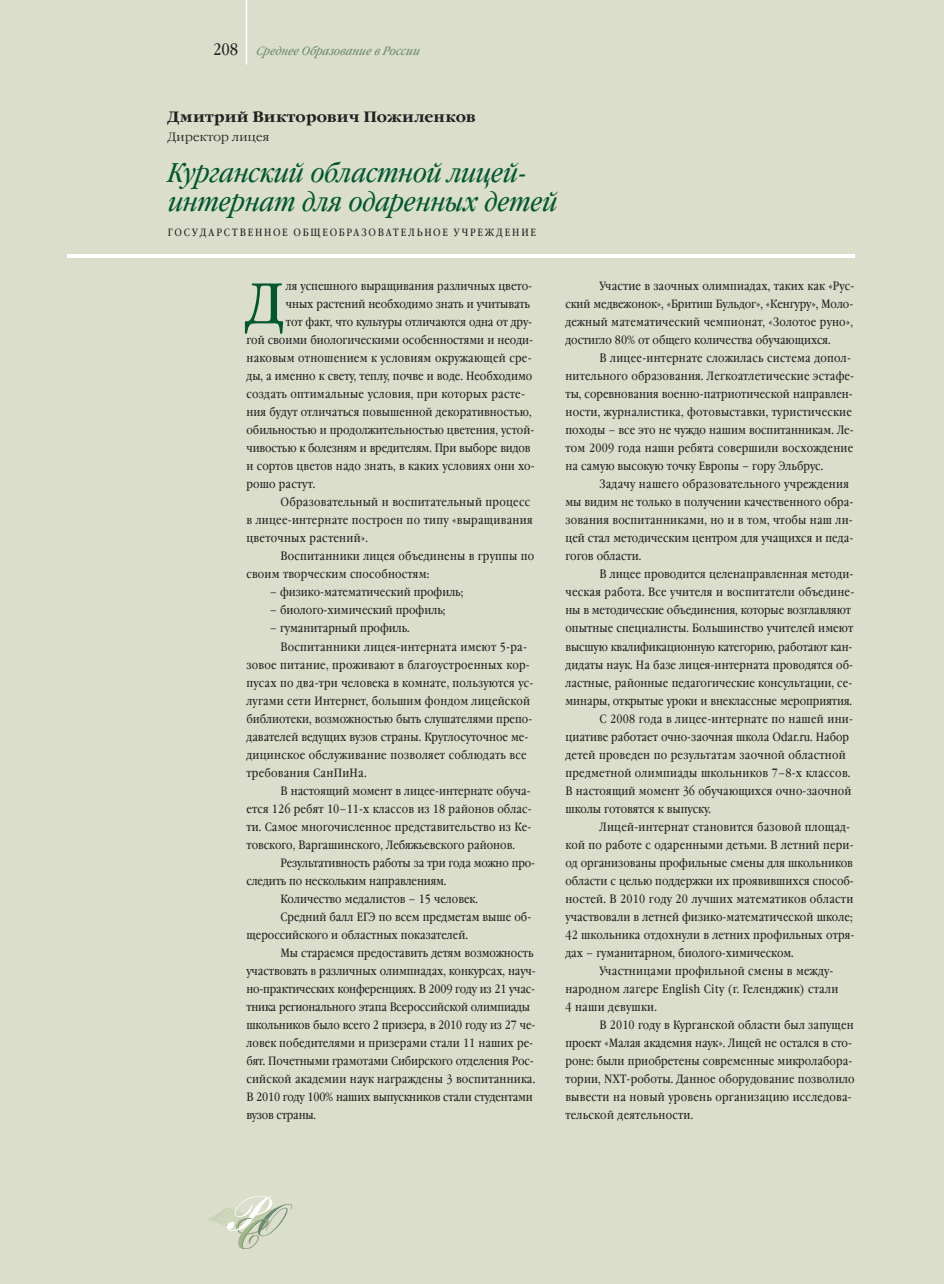
<style>
.page{position:relative;width:944px;height:1284px;background:#fff}
.page>*{position:absolute;margin:0;border:0;box-sizing:border-box;transform-origin:0 0}
.t1{font:57.15px "Garamond Book Narrow C";color:#00582c;scale:1.11 1}
.t2{font:italic 27px/28.5px "Garamond Book Narrow C";letter-spacing:.005em;color:#00582c}
.t3{font:700 15px "Garamond C";letter-spacing:.015em;color:#231f20}
.t4{font:12px/18px "Garamond Book Narrow C";letter-spacing:.005em;color:#231f20}
.t5{font:12px "Garamond Book Narrow C";letter-spacing:-.015em;color:#231f20}
.t6{font:italic 12px "Garamond Book Narrow C";letter-spacing:.01em;color:#69866b}
.t7{font:300 12px "Garamond C";letter-spacing:.03em;color:#231f20}
.t8{font:10.5px "Garamond Book Narrow C";letter-spacing:.195em;color:#231f20}
.s1{font-style:normal;font-size:16.5px;color:#231f20}
</style>
<div class="page">
<div style="left:0;top:0;width:943px;height:1284px;background:#dadeca"></div>
<hr style="left:68px;top:254px;width:786px;height:4px;background:#fff">
<svg style="left:207px;top:1194px;width:85px;height:55px"></svg>
<hr style="left:246px;top:0;width:1px;height:65px;background:#fff">
<p class="t6" style="left:213px;top:44px;width:210px"><span class="s1">2 0 8</span> Среднее Образование в России</p>
<p class="t3" style="left:168px;top:108px;width:309px">Дмитрий Викторович Пожиленков</p>
<p class="t7" style="left:168px;top:130px;width:103px">Директор лицея</p>
<h2 class="t2" style="left:168px;top:160px;width:393px">Курганский областной лицей&shy;интернат для одаренных детей</h2>
<p class="t8" style="left:168px;top:226px;width:16px">Государс</p>
<p class="t8" style="left:232px;top:226px;width:17px">твенное</p>
<p class="t8" style="left:293px;top:226px;width:10px">общеобра</p>
<p class="t8" style="left:361px;top:226px;width:16px">зова</p>
<p class="t8" style="left:393px;top:226px;width:40px">тельное</p>
<p class="t8" style="left:453px;top:226px;width:26px">учреждение</p>
<h1 class="t1" style="left:246px;top:272px;width:35px">Д</h1>
<p class="t4" style="left:286px;top:278px;width:248px">ля успешного выращивания различных цвето-</p>
<p class="t4" style="left:286px;top:296px;width:246px">чных растений необходимо знать и учитывать</p>
<p class="t4" style="left:286px;top:314px;width:248px">тот факт, что культуры отличаются одна от дру-</p>
<p class="t4" style="left:246px;top:332px;width:288px">гой своими биологическими особенностями и неоди-</p>
<p class="t4" style="left:246px;top:350px;width:286px">наковым отношением к условиям окружающей сре-</p>
<p class="t4" style="left:246px;top:368px;width:287px">ды, а именно к свету, теплу, почве и воде. Необходимо</p>
<p class="t4" style="left:246px;top:386px;width:280px">создать оптимальные условия, при которых расте-</p>
<p class="t4" style="left:246px;top:404px;width:286px">ния будут отличаться повышенной декоративностью,</p>
<p class="t4" style="left:246px;top:422px;width:289px">обильностью и продолжительностью цветения, устой-</p>
<p class="t4" style="left:246px;top:440px;width:285px">чивостью к болезням и вредителям. При выборе видов</p>
<p class="t4" style="left:246px;top:458px;width:290px">и сортов цветов надо знать, в каких условиях они хо-</p>
<p class="t4" style="left:246px;top:476px;width:70px">рошо растут.</p>
<p class="t4" style="left:280px;top:494px;width:251px">Образовательный и воспитательный процесс</p>
<p class="t4" style="left:246px;top:512px;width:288px">в лицее-интернате построен по типу «выращивания</p>
<p class="t4" style="left:246px;top:530px;width:123px">цветочных растений».</p>
<p class="t4" style="left:280px;top:548px;width:255px">Воспитанники лицея объединены в группы по</p>
<p class="t4" style="left:246px;top:566px;width:184px">своим творческим способностям:</p>
<p class="t4" style="left:270px;top:584px;width:195px">– физико-математический профиль;</p>
<p class="t4" style="left:270px;top:602px;width:177px">– биолого-химический профиль;</p>
<p class="t4" style="left:270px;top:620px;width:141px">– гуманитарный профиль.</p>
<p class="t4" style="left:280px;top:638px;width:248px">Воспитанники лицея-интерната имеют 5-ра-</p>
<p class="t4" style="left:246px;top:656px;width:285px">зовое питание, проживают в благоустроенных кор-</p>
<p class="t4" style="left:246px;top:674px;width:288px">пусах по два-три человека в комнате, пользуются ус-</p>
<p class="t4" style="left:246px;top:692px;width:285px">лугами сети Интернет, большим фондом лицейской</p>
<p class="t4" style="left:246px;top:710px;width:287px">библиотеки, возможностью быть слушателями препо-</p>
<p class="t4" style="left:246px;top:728px;width:283px">давателей ведущих вузов страны. Круглосуточное ме-</p>
<p class="t4" style="left:246px;top:746px;width:282px">дицинское обслуживание позволяет соблюдать все</p>
<p class="t4" style="left:246px;top:764px;width:122px">требования СанПиНа.</p>
<p class="t4" style="left:280px;top:782px;width:251px">В настоящий момент в лицее-интернате обуча-</p>
<p class="t4" style="left:246px;top:800px;width:287px">ется 126 ребят 10–11-х классов из 18 районов облас-</p>
<p class="t4" style="left:246px;top:818px;width:286px">ти. Самое многочисленное представительство из Ке-</p>
<p class="t4" style="left:246px;top:836px;width:270px">товского, Варгашинского, Лебяжьевского районов.</p>
<p class="t4" style="left:280px;top:854px;width:256px">Результативность работы за три года можно про-</p>
<p class="t4" style="left:246px;top:872px;width:201px">следить по нескольким направлениям.</p>
<p class="t4" style="left:280px;top:890px;width:199px">Количество медалистов – 15 человек.</p>
<p class="t4" style="left:280px;top:908px;width:252px">Средний балл ЕГЭ по всем предметам выше об-</p>
<p class="t4" style="left:246px;top:926px;width:223px">щероссийского и областных показателей.</p>
<p class="t4" style="left:280px;top:944px;width:254px">Мы стараемся предоставить детям возможность</p>
<p class="t4" style="left:246px;top:962px;width:291px">участвовать в различных олимпиадах, конкурсах, науч-</p>
<p class="t5" style="left:246px;top:981px;width:290px">но-практических конференциях. В 2009 году из 21 учас-</p>
<p class="t5" style="left:246px;top:999px;width:285px">тника регионального этапа Всероссийской олимпиады</p>
<p class="t4" style="left:246px;top:1016px;width:290px">школьников было всего 2 призера, в 2010 году из 27 че-</p>
<p class="t4" style="left:246px;top:1034px;width:288px">ловек победителями и призерами стали 11 наших ре-</p>
<p class="t4" style="left:246px;top:1052px;width:289px">бят. Почетными грамотами Сибирского отделения Рос-</p>
<p class="t4" style="left:246px;top:1070px;width:290px">сийской академии наук награждены 3 воспитанника.</p>
<p class="t5" style="left:246px;top:1089px;width:288px">В 2010 году 100% наших выпускников стали студентами</p>
<p class="t5" style="left:246px;top:1107px;width:71px">вузов страны.</p>
<p class="t4" style="left:565px;top:278px;width:290px;text-align:justify;text-indent:34px">Участие в заочных олимпиадах, таких как «Рус&shy;ский медвежонок», «Бритиш Бульдог», «Кенгуру», Моло&shy;дежный математический чемпионат, «Золотое руно», достигло 80% от общего количества обучающихся.</p>
<p class="t4" style="left:565px;top:350px;width:290px;text-indent:34px">В лицее-интернате сложилась система допол&shy;нительного образования. Легкоатлетические эстафе&shy;ты, соревнования военно-патриотической направлен&shy;ности, журналистика, фотовыставки, туристические походы – все это не чуждо нашим воспитанникам. Ле&shy;том 2009 года наши ребята совершили восхождение на самую высокую точку Европы – гору Эльбрус.</p>
<p class="t4" style="left:565px;top:476px;width:289px;text-indent:34px">Задачу нашего образовательного учреждения мы видим не только в получении качественного обра&shy;зования воспитанниками, но и в том, чтобы наш ли&shy;цей стал методическим центром для учащихся и педа&shy;гогов области.</p>
<p class="t4" style="left:599px;top:566px;width:255px">В лицее проводится целенаправленная методи-</p>
<p class="t4" style="left:565px;top:584px;width:290px">ческая работа. Все учителя и воспитатели объедине-</p>
<p class="t4" style="left:565px;top:602px;width:287px">ны в методические объединения, которые возглавляют</p>
<p class="t4" style="left:565px;top:620px;width:289px">опытные специалисты. Большинство учителей имеют</p>
<p class="t4" style="left:565px;top:638px;width:288px">высшую квалификационную категорию, работают кан-</p>
<p class="t4" style="left:565px;top:656px;width:289px">дидаты наук. На базе лицея-интерната проводятся об-</p>
<p class="t4" style="left:565px;top:674px;width:288px">ластные, районные педагогические консультации, се-</p>
<p class="t4" style="left:565px;top:692px;width:288px">минары, открытые уроки и внеклассные мероприятия.</p>
<p class="t4" style="left:599px;top:710px;width:255px">С 2008 года в лицее-интернате по нашей ини-</p>
<p class="t4" style="left:565px;top:728px;width:285px">циативе работает очно-заочная школа Odar.ru. Набор</p>
<p class="t4" style="left:565px;top:746px;width:282px">детей проведен по результатам заочной областной</p>
<p class="t4" style="left:565px;top:764px;width:286px">предметной олимпиады школьников 7–8-х классов.</p>
<p class="t4" style="left:565px;top:782px;width:287px">В настоящий момент 36 обучающихся очно-заочной</p>
<p class="t4" style="left:565px;top:800px;width:147px">школы готовятся к выпуску.</p>
<p class="t4" style="left:599px;top:818px;width:252px">Лицей-интернат становится базовой площад-</p>
<p class="t4" style="left:565px;top:836px;width:289px">кой по работе с одаренными детьми. В летний пери-</p>
<p class="t4" style="left:565px;top:854px;width:289px">од организованы профильные смены для школьников</p>
<p class="t4" style="left:565px;top:872px;width:290px">области с целью поддержки их проявившихся способ-</p>
<p class="t4" style="left:565px;top:890px;width:289px">ностей. В 2010 году 20 лучших математиков области</p>
<p class="t4" style="left:565px;top:908px;width:289px">участвовали в летней физико-математической школе;</p>
<p class="t4" style="left:565px;top:926px;width:290px">42 школьника отдохнули в летних профильных отря-</p>
<p class="t4" style="left:565px;top:944px;width:230px">дах – гуманитарном, биолого-химическом.</p>
<p class="t4" style="left:599px;top:962px;width:235px">Участницами профильной смены в между-</p>
<p class="t4" style="left:565px;top:980px;width:274px">народном лагере English City (г. Геленджик) стали</p>
<p class="t4" style="left:565px;top:998px;width:93px">4 наши девушки.</p>
<p class="t4" style="left:599px;top:1016px;width:256px">В 2010 году в Курганской области был запущен</p>
<p class="t4" style="left:565px;top:1034px;width:288px">проект «Малая академия наук». Лицей не остался в сто-</p>
<p class="t4" style="left:565px;top:1052px;width:288px">роне: были приобретены современные микролабора-</p>
<p class="t4" style="left:565px;top:1070px;width:291px">тории, NXT-роботы. Данное оборудование позволило</p>
<p class="t4" style="left:565px;top:1088px;width:288px">вывести на новый уровень организацию исследова-</p>
<p class="t4" style="left:565px;top:1106px;width:129px">тельской деятельности.</p>
</div>
